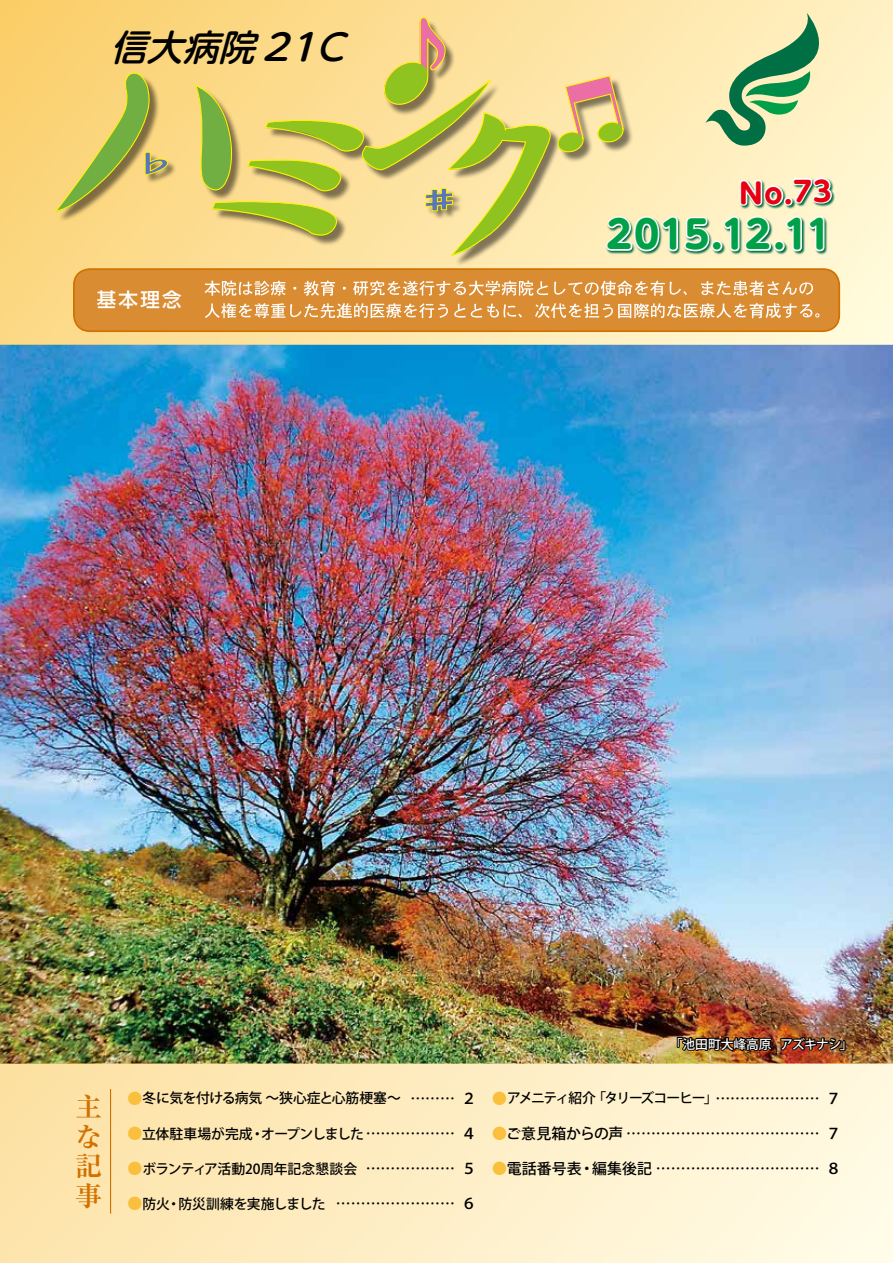
<style>
.page{position:relative;width:893px;height:1263px;background:#fff}
.page>*{position:absolute;margin:0;border:0;box-sizing:border-box;transform-origin:0 0}
.t1{font:700 38.25px "UD Shin M Go Pro";letter-spacing:-.02em;color:#00a048}
.t2{font:italic 500 36px "UD Shin M Go Pro";color:#000}
.t3{font:700 27.6px "UD Shin M Go Pro";color:#e60012}
.t4{font:700 27px/29.7px "Ryumin Pro";color:#d07100;text-align:justify}
.t5{font:500 19.5px "UD Shin Go Pro";color:#fff}
.t6{font:500 14.85px "Koz Go Pro";letter-spacing:-.02em;color:#000}
.t7{font:500 14.85px "Koz Go Pro";letter-spacing:.005em;color:#000}
.t8{font:500 13.8px "Koz Go Pro";letter-spacing:-.04em;color:#000}
.t9{font:500 13.8px "Koz Go Pro";letter-spacing:-.11em;color:#000}
.t10{font:500 13.8px "Koz Go Pro";letter-spacing:-.01em;color:#000}
.t11{font:500 13.8px "Koz Go Pro";letter-spacing:-.02em;color:#000}
.t12{font:500 12.75px "Koz Go Pro";letter-spacing:-.015em;color:#fff}
.s1{font-size:14.85px;color:#fac03d}
.s2{font-size:14.85px}
.s3{color:#fac03d}
</style>
<div class="page">
<img style="left:0;top:344px;width:893px;height:719px">
<svg style="left:0;top:0;width:893px;height:344px;background:#fde4a4"></svg>
<div style="left:0;top:1063px;width:893px;height:200px;background:linear-gradient(to right,#fde2a6,#fffae5)"></div>
<img style="left:676px;top:1029px;width:171px;height:24px">
<hr style="left:110px;top:1089px;width:1px;height:125px;background:#d07100">
<div style="left:451px;top:115px;width:110px;height:151px;background:#000;opacity:.5"></div>
<svg style="left:53px;top:72px;width:498px;height:185px;background:#fad886"></svg>
<svg style="left:705px;top:13px;width:137px;height:133px;background:#bccf9e"></svg>
<svg style="left:56px;top:74px;width:112px;height:138px;background:#d3c469"></svg>
<div style="left:74px;top:269px;width:765px;height:62px;background:#da8c33;border-radius:16px"></div>
<div style="left:73px;top:268px;width:767px;height:64px;border:2px solid #d07100;border-radius:16px"></div>
<svg style="left:205px;top:303px;width:614px;height:15px"></svg>
<svg style="left:205px;top:281px;width:608px;height:15px"></svg>
<svg style="left:196px;top:16px;width:354px;height:240px;background:#e0d17c"></svg>
<div style="left:559px;top:78px;width:74px;height:85px;background:#000;opacity:.5"></div>
<svg style="left:556px;top:67px;width:69px;height:86px;background:#ddc184"></svg>
<svg style="left:606px;top:177px;width:229px;height:78px;background:#faeec0"></svg>
<svg style="left:738px;top:178px;width:47px;height:29px"></svg>
<div style="left:784px;top:197px;width:8px;height:9px;border:3px solid #fff;border-radius:50%"></div>
<svg style="left:791px;top:176px;width:42px;height:29px"></svg>
<svg style="left:604px;top:215px;width:107px;height:39px"></svg>
<div style="left:712px;top:241px;width:10px;height:10px;border:3px solid #fff;border-radius:50%"></div>
<svg style="left:722px;top:215px;width:50px;height:38px"></svg>
<div style="left:774px;top:241px;width:11px;height:10px;border:3px solid #fff;border-radius:50%"></div>
<svg style="left:784px;top:215px;width:42px;height:38px"></svg>
<h2 class="t2" style="left:110px;top:18px;width:249px">信大病院 21C</h2>
<h3 class="t5" style="left:97px;top:284px;width:87px">基本理念</h3>
<h3 class="t3" style="left:739px;top:171px;width:94px">No.73</h3>
<h1 class="t1" style="left:607px;top:203px;width:226px">2015.12.11</h1>
<p class="t12" style="left:670px;top:1036px;width:184px">「池田町大峰高原 アズキナシ」</p>
<h3 class="t4" style="left:75px;top:1090px;width:28px">主な記事</h3>
<p class="t9" style="left:492px;top:1089px;width:350px"><span class="s1">●</span>アメニティ紹介「タリーズコーヒー」<span class="s2">………………… ７</span></p>
<p class="t11" style="left:128px;top:1089px;width:350px"><span class="s1">●</span>冬に気を付ける病気 ～狭心症と心筋梗塞～ <span class="s2">……… ２</span></p>
<p class="t8" style="left:128px;top:1124px;width:350px"><span class="s1">●</span>立体駐車場が完成・オープンしました<span class="s2">……………… ４</span></p>
<p class="t10" style="left:128px;top:1160px;width:350px"><span class="s1">●</span>ボランティア活動20周年記念懇談会 <span class="s2">……………… ５</span></p>
<p class="t8" style="left:128px;top:1195px;width:350px"><span class="s1">●</span>防火・防災訓練を実施しました <span class="s2">…………………… ６</span></p>
<p class="t6" style="left:492px;top:1124px;width:350px"><span class="s3">●</span>ご意見箱からの声 ………………………………… ７</p>
<p class="t7" style="left:492px;top:1159px;width:350px"><span class="s3">●</span>電話番号表・編集後記 …………………………… ８</p>
</div>
